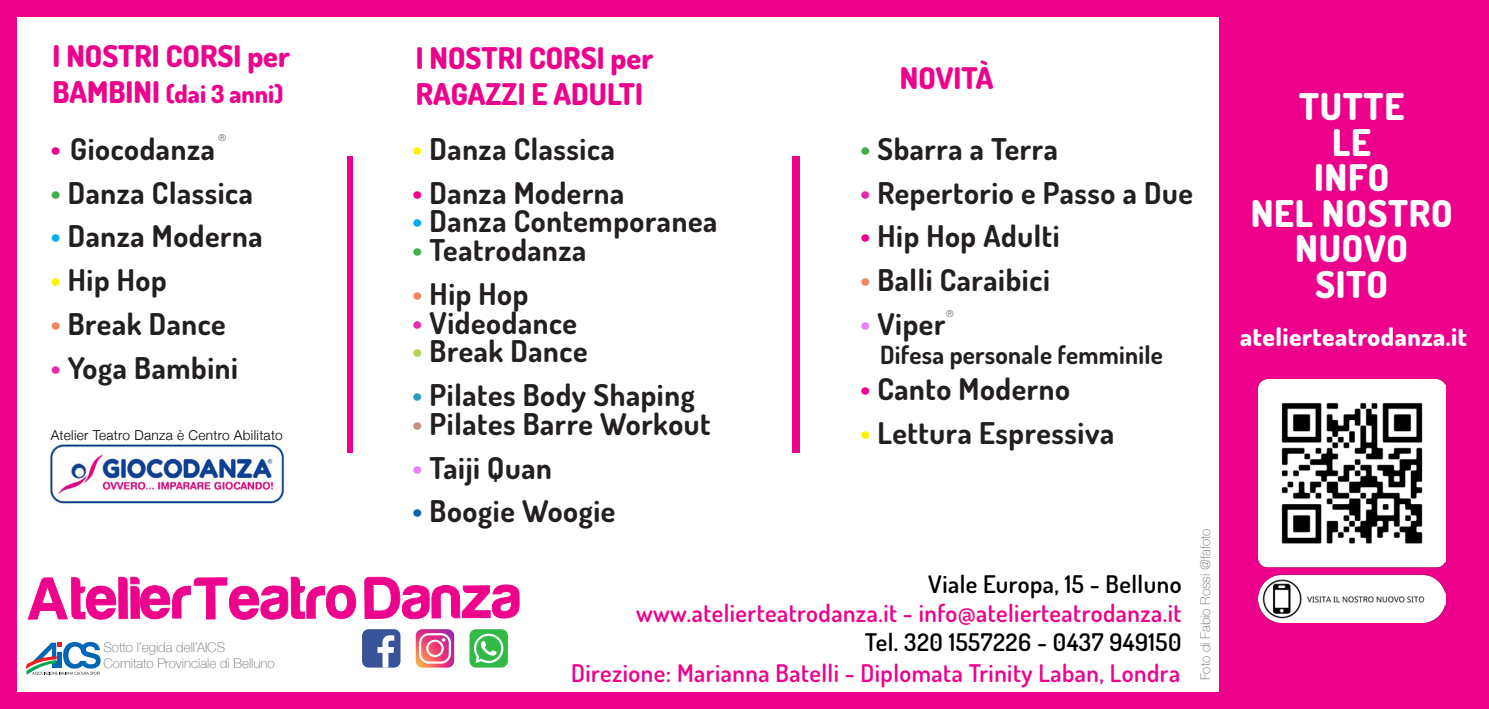
<style>
.page{position:relative;width:1489px;height:709px;background:#fff}
.page>*{position:absolute;margin:0;border:0;box-sizing:border-box;transform-origin:0 0}
.t1{font:800 36.75px "Dosis";letter-spacing:.02em;color:#fff}
.t2{font:700 30px "Dosis";letter-spacing:.02em;color:#231f20}
.t3{font:800 30px "Dosis";color:#ed028c}
.t4{font:700 25px "Dosis";letter-spacing:.01em;color:#231f20}
.t5{font:800 25px "Dosis";letter-spacing:.02em;color:#fff}
.t6{font:800 25px "Dosis";color:#ed028c}
.t7{font:600 24.25px "Dosis";letter-spacing:.02em;color:#ed028c}
.t8{font:600 24.25px "Dosis";letter-spacing:.02em;color:#000}
.t9{font:300 13.75px "Helvetica Neue";letter-spacing:.02em;color:#000}
.t10{font:100 13.5px "Helvetica Neue";color:#6c6d70}
.t11{font:100 9.5px "Helvetica Neue";color:#231f20}
.s1{color:#ec008c}
.s2{font-size:30px}
.s3{color:#ed028c}
.s4{color:#40ae49}
.s5{color:#00aeef}
.s6{color:#fff101}
.s7{color:#f2855e}
.s8{color:#e32bab}
.s9{color:#b2d34f}
.s10{color:#2c9bbf}
.s11{color:#bf8f80}
.s12{color:#e880ff}
.s13{color:#0166b3}
</style>
<div class="page">
<div style="left:1219px;top:0;width:269px;height:709px;background:#ec008c"></div>
<svg style="left:28px;top:577px;width:328px;height:43px"></svg>
<svg style="left:364px;top:577px;width:155px;height:42px"></svg>
<svg style="left:26px;top:642px;width:75px;height:33px"></svg>
<svg style="left:416px;top:629px;width:38px;height:38px"></svg>
<div style="left:362px;top:629px;width:38px;height:38px;background:#395398;border-radius:7px"></div>
<svg style="left:377px;top:635px;width:17px;height:32px"></svg>
<div style="left:469px;top:629px;width:39px;height:38px;background:#32ba46;border-radius:7px"></div>
<svg style="left:474px;top:633px;width:29px;height:30px"></svg>
<div style="left:791px;top:156px;width:8px;height:297px;background:#ec008c"></div>
<img style="left:1258px;top:379px;width:186px;height:243px">
<div style="left:0;top:0;width:1224px;height:16px;background:#ec008c"></div>
<div style="left:0;top:0;width:16px;height:709px;background:#ec008c"></div>
<div style="left:0;top:693px;width:1222px;height:16px;background:#ec008c"></div>
<img style="left:51px;top:444px;width:235px;height:60px">
<div style="left:348px;top:156px;width:5px;height:297px;background:#ec008c"></div>
<p class="t3" style="left:52px;top:37px;width:239px">I <span class="s1">NOSTRI</span> CORSI per</p>
<p class="t6" style="left:52px;top:78px;width:232px"><span class="s2">BAMBINI</span> (dai 3 anni)</p>
<p class="t2" style="left:51px;top:129px;width:166px"><span class="s3">•</span> Giocodanza</p>
<p class="t2" style="left:51px;top:173px;width:204px"><span class="s4">•</span> Danza Classica</p>
<p class="t2" style="left:51px;top:217px;width:213px"><span class="s5">•</span> Danza Moderna</p>
<p class="t2" style="left:51px;top:261px;width:117px"><span class="s6">•</span> Hip Hop</p>
<p class="t2" style="left:51px;top:304px;width:176px"><span class="s7">•</span> Break Dance</p>
<p class="t2" style="left:51px;top:348px;width:189px"><span class="s8">•</span> Yoga Bambini</p>
<p class="t3" style="left:416px;top:39px;width:239px">I <span class="s1">NOSTRI</span> CORSI per</p>
<p class="t3" style="left:416px;top:75px;width:229px">RAGAZZI E ADULTI</p>
<p class="t2" style="left:412px;top:129px;width:204px"><span class="s6">•</span> Danza Classica</p>
<p class="t2" style="left:412px;top:173px;width:213px"><span class="s3">•</span> Danza Moderna</p>
<p class="t2" style="left:412px;top:202px;width:306px"><span class="s5">•</span> Danza Contemporanea</p>
<p class="t2" style="left:412px;top:231px;width:175px"><span class="s4">•</span> Teatrodanza</p>
<p class="t2" style="left:412px;top:274px;width:117px"><span class="s7">•</span> Hip Hop</p>
<p class="t2" style="left:412px;top:303px;width:166px"><span class="s8">•</span> Videodance</p>
<p class="t2" style="left:412px;top:332px;width:176px"><span class="s9">•</span> Break Dance</p>
<p class="t2" style="left:412px;top:376px;width:284px"><span class="s10">•</span> Pilates Body Shaping</p>
<p class="t2" style="left:412px;top:404px;width:300px"><span class="s11">•</span> Pilates Barre Workout</p>
<p class="t2" style="left:412px;top:448px;width:141px"><span class="s12">•</span> Taiji Quan</p>
<p class="t2" style="left:412px;top:492px;width:204px"><span class="s13">•</span> Boogie Woogie</p>
<p class="t3" style="left:899px;top:59px;width:95px">NOVITÀ</p>
<p class="t11" style="left:218px;top:131px;width:9px">®</p>
<p class="t2" style="left:860px;top:129px;width:199px"><span class="s4">•</span> Sbarra a Terra</p>
<p class="t2" style="left:860px;top:173px;width:334px"><span class="s8">•</span> Repertorio e Passo a Due</p>
<p class="t2" style="left:860px;top:217px;width:201px"><span class="s3">•</span> Hip Hop Adulti</p>
<p class="t2" style="left:860px;top:261px;width:191px"><span class="s7">•</span> Balli Caraibici</p>
<p class="t2" style="left:860px;top:304px;width:86px"><span class="s12">•</span> Viper</p>
<p class="t4" style="left:880px;top:338px;width:284px">Difesa personale femminile</p>
<p class="t2" style="left:860px;top:369px;width:211px"><span class="s3">•</span> Canto Moderno</p>
<p class="t11" style="left:946px;top:306px;width:9px">®</p>
<p class="t9" style="left:51px;top:423px;width:234px">Atelier Teatro Danza è Centro Abilitato</p>
<p class="t2" style="left:860px;top:413px;width:255px"><span class="s6">•</span> Lettura Espressiva</p>
<p class="t8" style="left:928px;top:568px;width:255px">Viale Europa, 15 - Belluno</p>
<p class="t7" style="left:636px;top:597px;width:547px">www.atelierteatrodanza.it - info@atelierteatrodanza.it</p>
<p class="t10" style="left:103px;top:637px;width:123px">Sotto l’egida dell’AICS</p>
<p class="t8" style="left:865px;top:626px;width:318px">Tel. 320 1557226 - 0437 949150</p>
<p class="t10" style="left:103px;top:653px;width:173px">Comitato Provinciale di Belluno</p>
<p class="t7" style="left:571px;top:657px;width:610px">Direzione: Marianna Batelli - Diplomata Trinity Laban, Londra</p>
<p class="t10" style="left:1194px;top:680px;width:153px;rotate:-90deg">Foto di Fabio Rossi @fafoto</p>
<p class="t1" style="left:1298px;top:83px;width:107px">TUTTE</p>
<p class="t1" style="left:1332px;top:119px;width:40px">LE</p>
<p class="t1" style="left:1313px;top:154px;width:76px">INFO</p>
<p class="t1" style="left:1250px;top:190px;width:203px">NEL NOSTRO</p>
<p class="t1" style="left:1295px;top:225px;width:114px">NUOVO</p>
<p class="t1" style="left:1315px;top:261px;width:74px">SITO</p>
<p class="t5" style="left:1240px;top:321px;width:228px">atelierteatrodanza.it</p>
</div>
